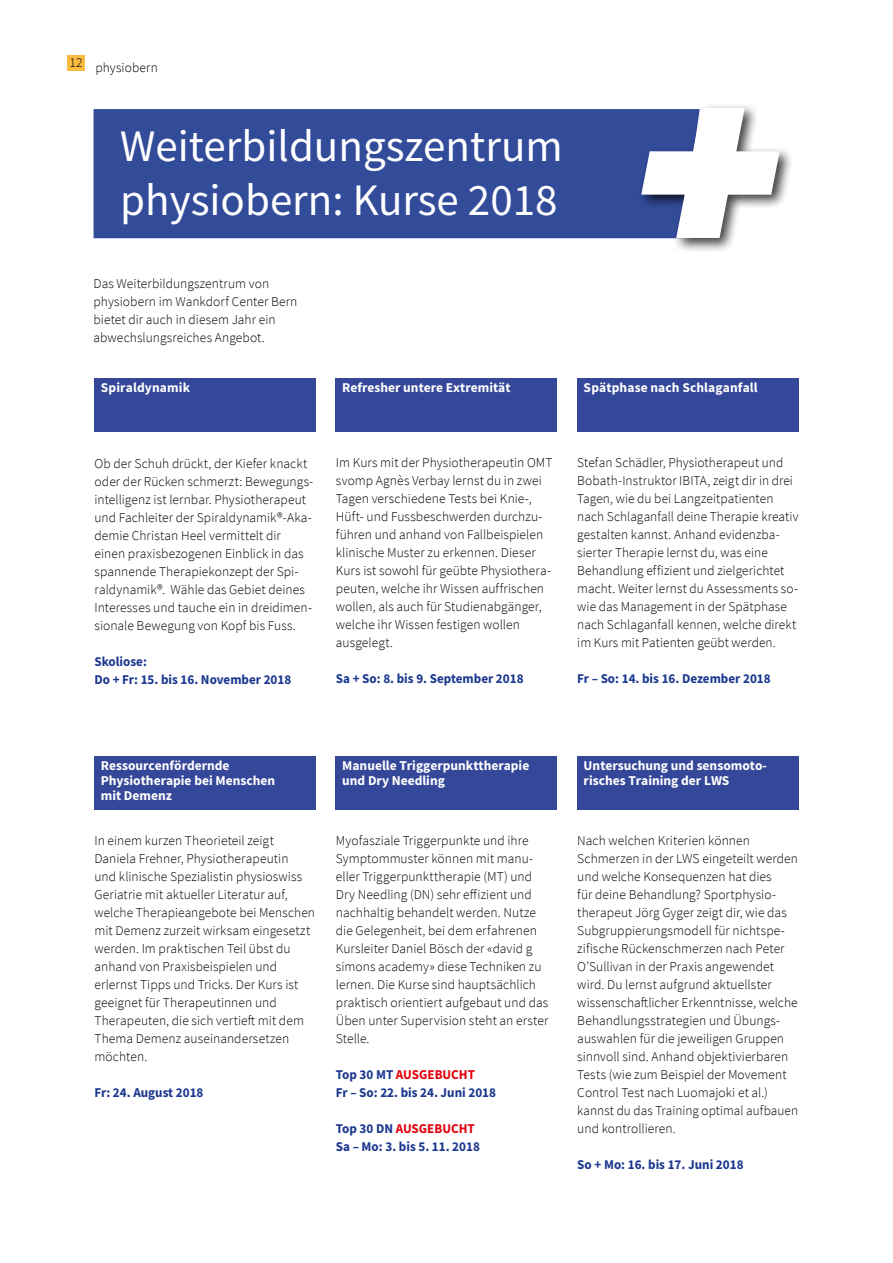
<style>
.page{position:relative;width:893px;height:1263px;background:#fff}
.page>*{position:absolute;margin:0;border:0;box-sizing:border-box;transform-origin:0 0}
.t1{font:45px/54px "Source Sans Pro";color:#fff}
.t2{font:300 13.5px/18px "Source Sans Pro";letter-spacing:.005em;color:#000}
.t3{font:700 13.5px/18px "Source Sans Pro";color:#1c388f}
.t4{font:700 13.5px/15px "Source Sans Pro";color:#fff}
.s1{color:#e3000b}
</style>
<div class="page">
<div style="left:94px;top:109px;width:543px;height:129px;background:#334c9a"></div>
<div style="left:637px;top:103px;width:157px;height:150px;background:#000;opacity:.75"></div>
<svg style="left:641px;top:108px;width:139px;height:130px"></svg>
<div style="left:94px;top:378px;width:222px;height:53px;background:#354798"></div>
<div style="left:336px;top:378px;width:221px;height:53px;background:#354798"></div>
<div style="left:577px;top:378px;width:221px;height:53px;background:#354798"></div>
<div style="left:94px;top:756px;width:222px;height:53px;background:#354798"></div>
<div style="left:336px;top:756px;width:221px;height:53px;background:#354798"></div>
<div style="left:577px;top:756px;width:221px;height:53px;background:#354798"></div>
<div style="left:68px;top:55px;width:17px;height:15px;background:#fbbc41"></div>
<p class="t2" style="left:70px;top:53px;width:15px">12</p>
<p class="t2" style="left:95px;top:59px;width:64px">physiobern</p>
<h1 class="t1" style="left:120px;top:120px;width:444px">Weiterbildungszentrum physiobern: Kurse 2018</h1>
<p class="t2" style="left:94px;top:275px;width:205px">Das Weiterbildungszentrum von physiobern im Wankdorf Center Bern bietet dir auch in diesem Jahr ein abwechslungsreiches Angebot.</p>
<p class="t4" style="left:101px;top:380px;width:91px">Spiraldynamik</p>
<p class="t4" style="left:342px;top:380px;width:170px">Refresher untere Extremität</p>
<p class="t4" style="left:584px;top:380px;width:176px">Spätphase nach Schlaganfall</p>
<p class="t2" style="left:95px;top:454px;width:220px">Ob der Schuh drückt, der Kiefer knackt oder der Rücken schmerzt: Bewegungs&shy;intelligenz ist lernbar. Physiotherapeut und Fachleiter der Spiraldynamik®-Aka&shy;demie Christan Heel vermittelt dir einen praxisbezogenen Einblick in das spannende Therapiekonzept der Spi&shy;raldynamik®. Wähle das Gebiet deines Interesses und tauche ein in dreidimen&shy;sionale Bewegung von Kopf bis Fuss.</p>
<p class="t3" style="left:94px;top:652px;width:198px">Skoliose:<br>Do + Fr: 15. bis 16. November 2018</p>
<p class="t2" style="left:336px;top:453px;width:218px">Im Kurs mit der Physiotherapeutin OMT svomp Agnès Verbay lernst du in zwei Tagen verschiedene Tests bei Knie-, Hüft- und Fussbeschwerden durchzu&shy;führen und anhand von Fallbeispielen klinische Muster zu erkennen. Dieser Kurs ist sowohl für geübte Physiothera&shy;peuten, welche ihr Wissen auffrischen wollen, als auch für Studienabgänger, welche ihr Wissen festigen wollen ausgelegt.</p>
<p class="t3" style="left:336px;top:669px;width:189px">Sa + So: 8. bis 9. September 2018</p>
<p class="t2" style="left:577px;top:453px;width:223px">Stefan Schädler, Physiotherapeut und Bobath-Instruktor IBITA, zeigt dir in drei Tagen, wie du bei Langzeitpatienten nach Schlaganfall deine Therapie kreativ gestalten kannst. Anhand evidenzba&shy;sierter Therapie lernst du, was eine Behandlung effizient und zielgerichtet macht. Weiter lernst du Assessments so&shy;wie das Management in der Spätphase nach Schlaganfall kennen, welche direkt im Kurs mit Patienten geübt werden.</p>
<p class="t3" style="left:577px;top:669px;width:195px">Fr – So: 14. bis 16. Dezember 2018</p>
<p class="t4" style="left:101px;top:758px;width:176px">Ressourcenfördernde<br>Physiotherapie bei Menschen mit Demenz</p>
<p class="t2" style="left:94px;top:831px;width:222px">In einem kurzen Theorieteil zeigt Daniela Frehner, Physiotherapeutin<br>und klinische Spezialistin physioswiss Geriatrie mit aktueller Literatur auf, welche Therapieangebote bei Menschen mit Demenz zurzeit wirksam eingesetzt werden. Im praktischen Teil übst du anhand von Praxisbeispielen und erlernst Tipps und Tricks. Der Kurs ist geeignet für Therapeutinnen und Therapeuten, die sich vertieft mit dem Thema Demenz auseinandersetzen möchten.</p>
<p class="t3" style="left:94px;top:1083px;width:111px">Fr: 24. August 2018</p>
<p class="t4" style="left:342px;top:758px;width:189px">Manuelle Triggerpunkttherapie und Dry Needling</p>
<p class="t2" style="left:336px;top:831px;width:214px">Myofasziale Triggerpunkte und ihre Symptommuster können mit manu&shy;eller Triggerpunkttherapie (MT) und Dry Needling (DN) sehr effizient und nachhaltig behandelt werden. Nutze die Gelegenheit, bei dem erfahrenen Kursleiter Daniel Bösch der «david g simons academy» diese Techniken zu lernen. Die Kurse sind hauptsächlich praktisch orientiert aufgebaut und das Üben unter Supervision steht an erster Stelle.</p>
<p class="t3" style="left:336px;top:1065px;width:162px">Top 30 MT <span class="s1">AUSGEBUCHT<br></span>Fr – So: 22. bis 24. Juni 2018</p>
<p class="t3" style="left:336px;top:1119px;width:145px">Top 30 DN <span class="s1">AUSGEBUCHT<br></span>Sa – Mo: 3. bis 5. 11. 2018</p>
<p class="t4" style="left:584px;top:758px;width:185px">Untersuchung und sensomoto&shy;risches Training der LWS</p>
<p class="t2" style="left:577px;top:831px;width:222px">Nach welchen Kriterien können Schmerzen in der LWS eingeteilt werden und welche Konsequenzen hat dies<br>für deine Behandlung? Sportphysio&shy;therapeut Jörg Gyger zeigt dir, wie das Subgruppierungsmodell für nichtspe&shy;zifische Rückenschmerzen nach Peter O’Sullivan in der Praxis angewendet wird. Du lernst aufgrund aktuellster wissenschaftlicher Erkenntnisse, welche Behandlungsstrategien und Übungs&shy;auswahlen für die jeweiligen Gruppen sinnvoll sind. Anhand objektivierbaren Tests (wie zum Beispiel der Movement Control Test nach Luomajoki et al.) kannst du das Training optimal aufbauen und kontrollieren.</p>
<p class="t3" style="left:577px;top:1155px;width:168px">So + Mo: 16. bis 17. Juni 2018</p>
</div>
